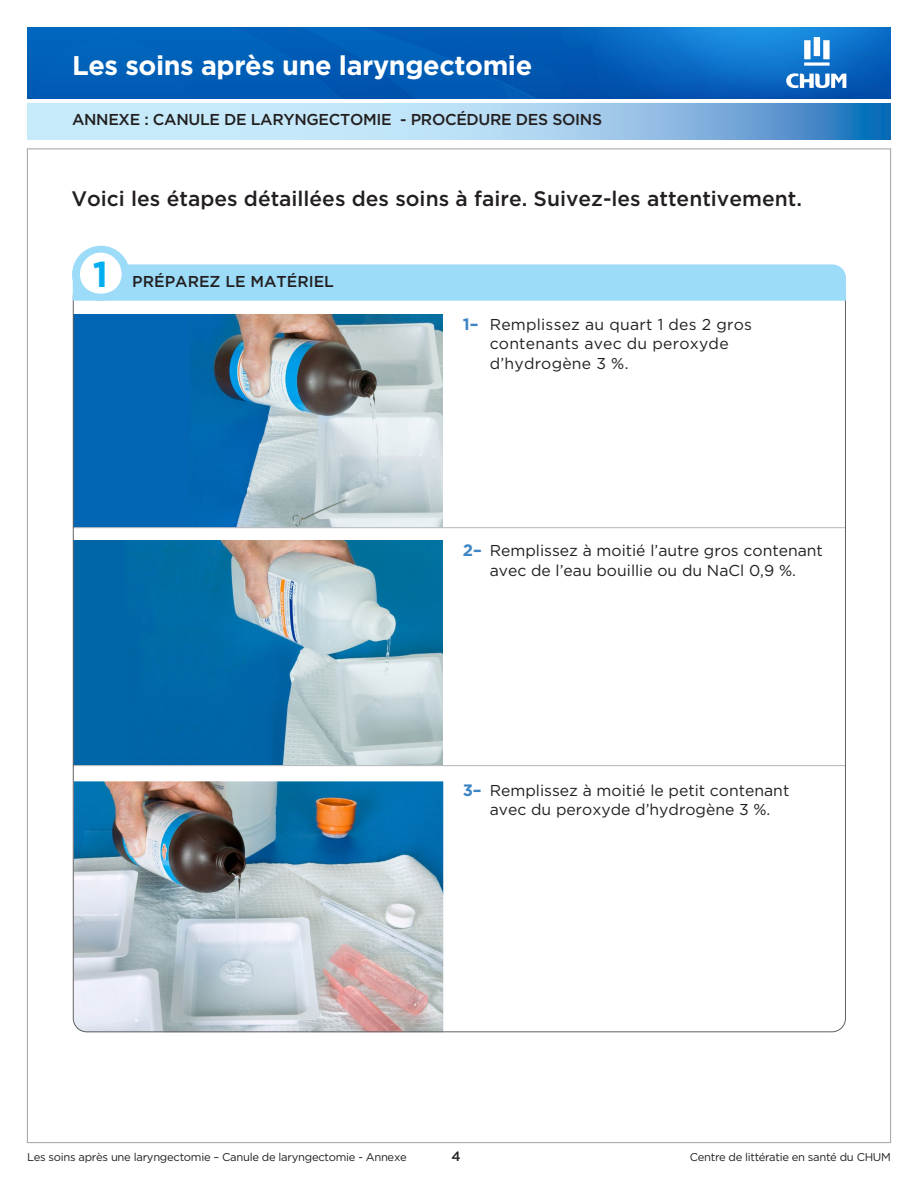
<style>
.page{position:relative;width:918px;height:1188px;background:#fff}
.page>*{position:absolute;margin:0;border:0;box-sizing:border-box;transform-origin:0 0}
.t1{font:700 36px "Gotham";color:#00aeef}
.t2{font:700 27px "Gotham";letter-spacing:-.015em;color:#fff}
.t3{font:500 21px "Gotham";color:#231f20}
.t4{font:15.75px/19.5px "Gotham";color:#231f20;text-align:center}
.t5{font:500 15.75px "Gotham";letter-spacing:-.02em;color:#231f20}
.t6{font:500 15.75px "Gotham";color:#231f20}
.t7{font:500 13.5px "Gotham";color:#231f20}
.t8{font:11.25px "Gotham";letter-spacing:-.025em;color:#231f20}
.s1{font-weight:700;font-size:16.5px;color:#3e85c5}
</style>
<div class="page">
<img style="left:27px;top:27px;width:864px;height:72px">
<svg style="left:27px;top:104px;width:864px;height:36px;background:#a0cceb"></svg>
<svg style="left:804px;top:37px;width:26px;height:29px"></svg>
<svg style="left:786px;top:73px;width:60px;height:15px"></svg>
<img style="left:75px;top:540px;width:368px;height:225px">
<img style="left:74px;top:781px;width:369px;height:251px">
<img style="left:75px;top:315px;width:368px;height:212px">
<hr style="left:74px;top:527px;width:772px;height:1px;background:#bcbdc0">
<hr style="left:73px;top:765px;width:772px;height:1px;background:#bcbdc0">
<div style="left:73px;top:264px;width:773px;height:37px;background:#9cdcf8"></div>
<div style="left:72px;top:246px;width:58px;height:55px;background:#9cdcf8;border-radius:50%"></div>
<div style="left:80px;top:253px;width:42px;height:41px;background:#fff;border-radius:50%"></div>
<h2 class="t2" style="left:72px;top:49px;width:462px">Les soins après une laryngectomie</h2>
<p class="t5" style="left:72px;top:110px;width:532px">ANNEXE : CANULE DE LARYNGECTOMIE - PROCÉDURE DES SOINS</p>
<h3 class="t3" style="left:71px;top:186px;width:732px">Voici les étapes détaillées des soins à faire. Suivez-les attentivement.</h3>
<h1 class="t1" style="left:93px;top:253px;width:17px">1</h1>
<p class="t6" style="left:132px;top:272px;width:203px">PRÉPAREZ LE MATÉRIEL</p>
<p class="t4" style="left:490px;top:314px;width:264px;text-align:left;text-indent:-27px"><span class="s1">1–</span> Remplissez au quart 1 des 2 gros contenants avec du peroxyde d’hydrogène 3 %.</p>
<p class="t4" style="left:463px;top:541px;width:362px"><span class="s1">2–</span> Remplissez à moitié l’autre gros contenant avec de l’eau bouillie ou du NaCl 0,9 %.</p>
<p class="t4" style="left:463px;top:780px;width:328px"><span class="s1">3–</span> Remplissez à moitié le petit contenant avec du peroxyde d’hydrogène 3 %.</p>
<p class="t8" style="left:27px;top:1150px;width:381px">Les soins après une laryngectomie – Canule de laryngectomie - Annexe</p>
<p class="t7" style="left:451px;top:1148px;width:11px">4</p>
<p class="t8" style="left:690px;top:1150px;width:203px">Centre de littératie en santé du CHUM</p>
</div>
